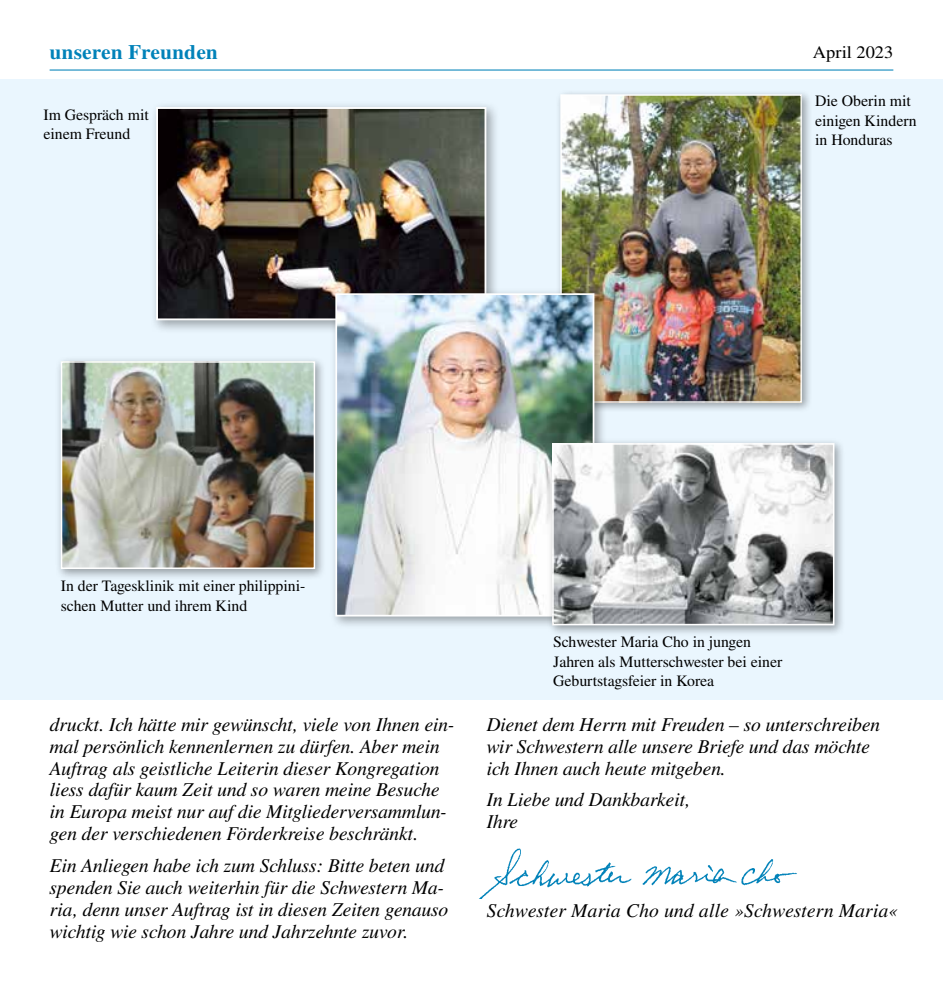
<style>
.page{position:relative;width:943px;height:993px;background:#fff}
.page>*{position:absolute;margin:0;border:0;box-sizing:border-box;transform-origin:0 0}
.t1{font:500 21px "Nimbus Rom No 9 L";color:#0082b9}
.t2{font:italic 19.25px/21.9px "Nimbus Rom No 9 L";color:#000}
.t3{font:17.5px "Nimbus Rom No 9 L";color:#000;scale:1.05 1}
.t4{font:15.75px/19.2px "Nimbus Rom No 9 L";color:#000}
</style>
<div class="page">
<div style="left:0;top:79px;width:943px;height:620px;background:#eaf6fe"></div>
<div style="left:56px;top:356px;width:270px;height:224px;background:#000;opacity:.36"></div>
<img style="left:63px;top:363px;width:250px;height:204px">
<div style="left:61px;top:361px;width:254px;height:208px;border:1px solid #fff"></div>
<div style="left:150px;top:101px;width:350px;height:233px;background:#000;opacity:.36"></div>
<img style="left:159px;top:110px;width:324px;height:207px">
<div style="left:156px;top:107px;width:330px;height:213px;border:2px solid #fff"></div>
<div style="left:555px;top:90px;width:257px;height:323px;background:#000;opacity:.36"></div>
<img style="left:562px;top:96px;width:238px;height:304px">
<div style="left:560px;top:94px;width:242px;height:308px;border:1px solid #fff"></div>
<hr style="left:50px;top:69px;width:843px;height:1px;background:#0082b9">
<img style="left:480px;top:848px;width:317px;height:50px">
<div style="left:329px;top:287px;width:278px;height:342px;background:#000;opacity:.35"></div>
<img style="left:338px;top:296px;width:253px;height:317px">
<div style="left:335px;top:293px;width:259px;height:323px;border:2px solid #fff"></div>
<div style="left:547px;top:437px;width:299px;height:199px;background:#000;opacity:.36"></div>
<img style="left:555px;top:446px;width:276px;height:176px">
<div style="left:552px;top:443px;width:282px;height:182px;border:2px solid #fff"></div>
<p class="t1" style="left:50px;top:37px;width:170px">unseren Freunden</p>
<p class="t3" style="left:812px;top:39px;width:78px">April 2023</p>
<p class="t4" style="left:43px;top:104px;width:107px">Im Gespräch mit einem Freund</p>
<p class="t4" style="left:815px;top:91px;width:103px">Die Oberin mit einigen Kindern in Honduras</p>
<p class="t4" style="left:61px;top:575px;width:246px">In der Tagesklinik mit einer philippini&shy;schen Mutter und ihrem Kind</p>
<p class="t2" style="left:50px;top:713px;width:406px">druckt. Ich hätte mir gewünscht, viele von Ihnen ein&shy;mal persönlich kennenlernen zu dürfen. Aber mein Auftrag als geistliche Leiterin dieser Kongregation liess dafür kaum Zeit und so waren meine Besuche in Europa meist nur auf die Mitgliederversammlun&shy;gen der verschiedenen Förderkreise beschränkt.</p>
<p class="t2" style="left:50px;top:854px;width:400px">Ein Anliegen habe ich zum Schluss: Bitte beten und spenden Sie auch weiterhin für die Schwestern Ma&shy;ria, denn unser Auftrag ist in diesen Zeiten genauso wichtig wie schon Jahre und Jahrzehnte zuvor.</p>
<p class="t4" style="left:553px;top:631px;width:230px">Schwester Maria Cho in jungen<br>Jahren als Mutterschwester bei einer<br>Geburtstagsfeier in Korea</p>
<p class="t2" style="left:486px;top:713px;width:395px">Dienet dem Herrn mit Freuden – so unterschreiben wir Schwestern alle unsere Briefe und das möchte ich Ihnen auch heute mitgeben.</p>
<p class="t2" style="left:486px;top:788px;width:205px">In Liebe und Dankbarkeit,<br>Ihre</p>
<p class="t2" style="left:486px;top:899px;width:413px">Schwester Maria Cho und alle »Schwestern Maria«</p>
</div>
